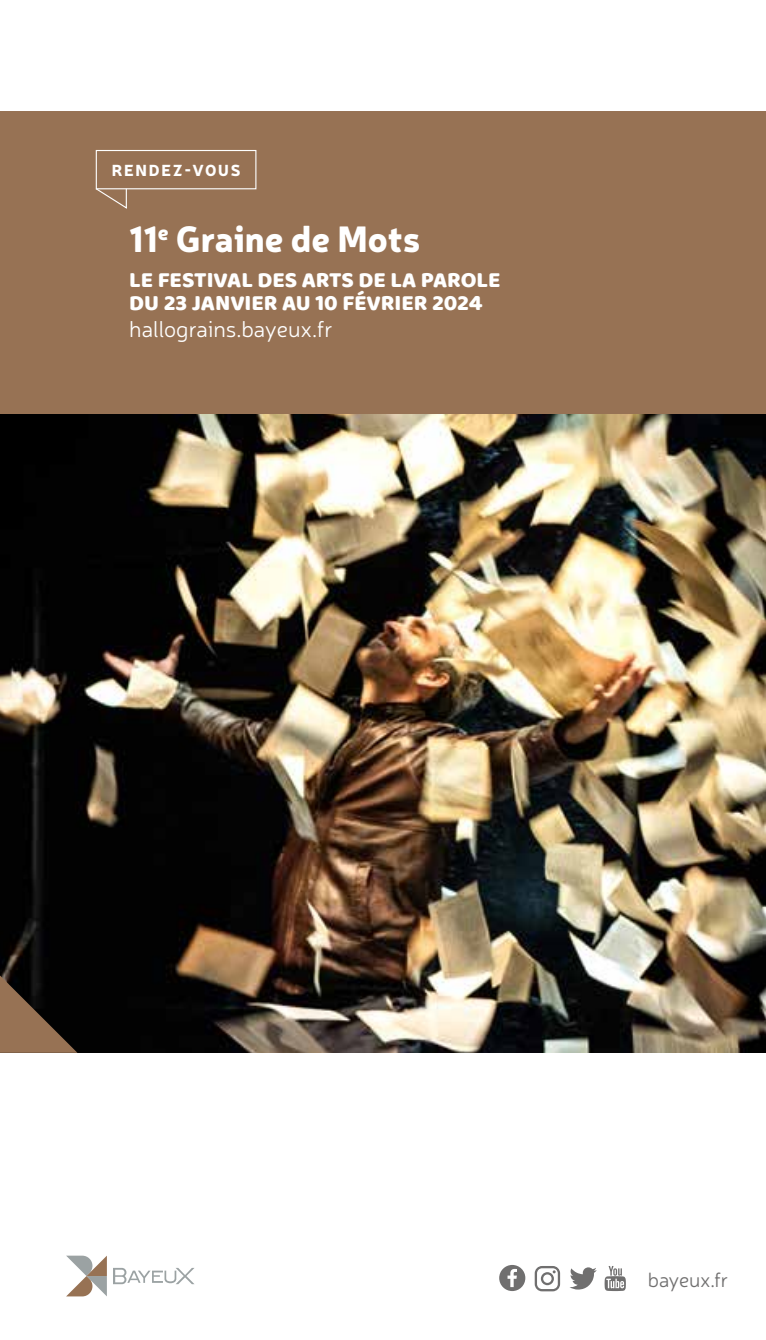
<style>
.page{position:relative;width:766px;height:1340px;background:#fff}
.page>*{position:absolute;margin:0;border:0;box-sizing:border-box;transform-origin:0 0}
.t1{font:900 36px "Neris";color:#fff}
.t2{font:22.5px/22.5px "Baloo Bhaina";color:#fff}
.t3{font:300 22.5px "Neris";color:#fff}
.t4{font:300 20.25px "Neris";letter-spacing:-.01em;color:#706f6f}
.t5{font:900 15.75px "Neris";letter-spacing:.11em;color:#fff}
</style>
<div class="page">
<svg style="left:604px;top:1266px;width:21px;height:24px"></svg>
<svg style="left:499px;top:1265px;width:26px;height:25px"></svg>
<svg style="left:534px;top:1266px;width:26px;height:25px"></svg>
<svg style="left:570px;top:1267px;width:26px;height:22px"></svg>
<div style="left:0;top:112px;width:765px;height:940px;background:#977254"></div>
<div style="left:96px;top:150px;width:160px;height:39px;border:1px solid #fff"></div>
<svg style="left:95px;top:187px;width:32px;height:22px"></svg>
<svg style="left:66px;top:1255px;width:41px;height:41px"></svg>
<svg style="left:113px;top:1267px;width:81px;height:17px"></svg>
<img style="left:0;top:415px;width:765px;height:637px">
<svg style="left:0;top:975px;width:77px;height:77px"></svg>
<p class="t5" style="left:112px;top:158px;width:130px">RENDEZ-VOUS</p>
<h1 class="t1" style="left:129px;top:212px;width:292px">11<sup>e</sup> Graine de Mots</h1>
<p class="t2" style="left:129px;top:268px;width:372px">LE FESTIVAL DES ARTS DE LA PAROLE<br>DU 23 JANVIER AU 10 FÉVRIER 2024</p>
<p class="t3" style="left:129px;top:315px;width:205px">hallograins.bayeux.fr</p>
<p class="t4" style="left:647px;top:1267px;width:82px">bayeux.fr</p>
</div>
